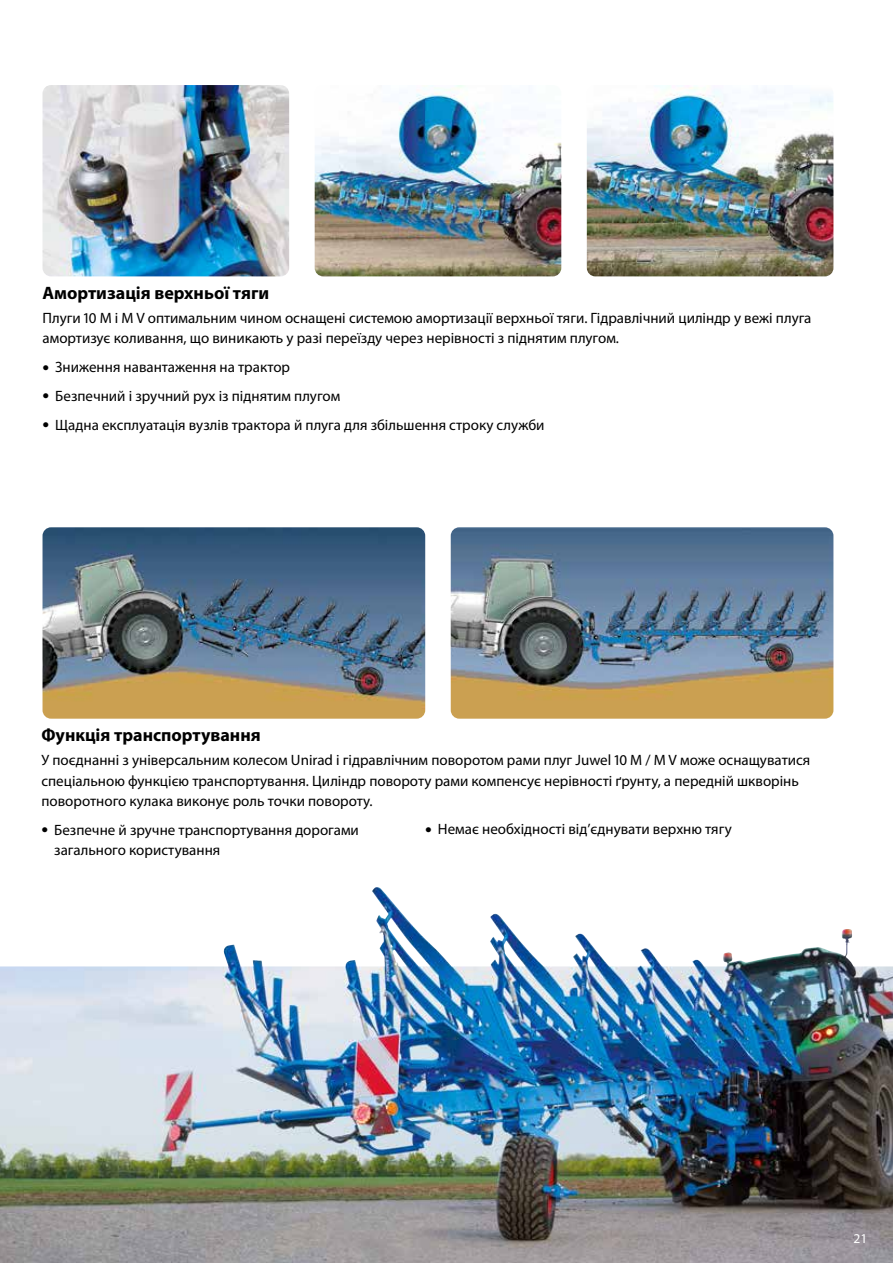
<style>
.page{position:relative;width:893px;height:1263px;background:#fff}
.page>*{position:absolute;margin:0;border:0;box-sizing:border-box;transform-origin:0 0}
.t1{font:700 18px "Myriad Pro";color:#000}
.t2{font:15px/20.2px "Myriad Pro";color:#000}
.t3{font:13.5px "Myriad Pro";color:#fff}
.s1{font-size:24px}
</style>
<div class="page">
<img style="left:0;top:888px;width:893px;height:375px">
<img style="left:43px;top:85px;width:246px;height:191px">
<img style="left:315px;top:85px;width:246px;height:191px">
<img style="left:587px;top:85px;width:246px;height:191px">
<img style="left:43px;top:527px;width:382px;height:192px">
<img style="left:451px;top:527px;width:382px;height:192px">
<p class="t1" style="left:43px;top:281px;width:228px">Амортизація верхньої тяги</p>
<p class="t2" style="left:43px;top:308px;width:770px">Плуги 10 M і M V оптимальним чином оснащені системою амортизації верхньої тяги. Гідравлічний циліндр у вежі плуга амортизує коливання, що виникають у разі переїзду через нерівності з піднятим плугом.</p>
<p class="t2" style="left:43px;top:357px;width:249px"><span class="s1">•</span> Зниження навантаження на трактор</p>
<p class="t2" style="left:43px;top:385px;width:299px"><span class="s1">•</span> Безпечний і зручний рух із піднятим плугом</p>
<p class="t2" style="left:43px;top:414px;width:504px"><span class="s1">•</span> Щадна експлуатація вузлів трактора й плуга для збільшення строку служби</p>
<p class="t1" style="left:41px;top:723px;width:221px">Функція транспортування</p>
<p class="t2" style="left:41px;top:750px;width:770px">У поєднанні з універсальним колесом Unirad і гідравлічним поворотом рами плуг Juwel 10 M / M V може оснащуватися спеціальною функцією транспортування. Циліндр повороту рами компенсує нерівності ґрунту, а передній шкворінь поворотного кулака виконує роль точки повороту.</p>
<p class="t2" style="left:54px;top:819px;width:306px;text-indent:-13px"><span class="s1">•</span> Безпечне й зручне транспортування дорогами загального користування</p>
<p class="t2" style="left:425px;top:819px;width:308px"><span class="s1">•</span> Немає необхідності від’єднувати верхню тягу</p>
<p class="t3" style="left:854px;top:1230px;width:15px">21</p>
</div>
